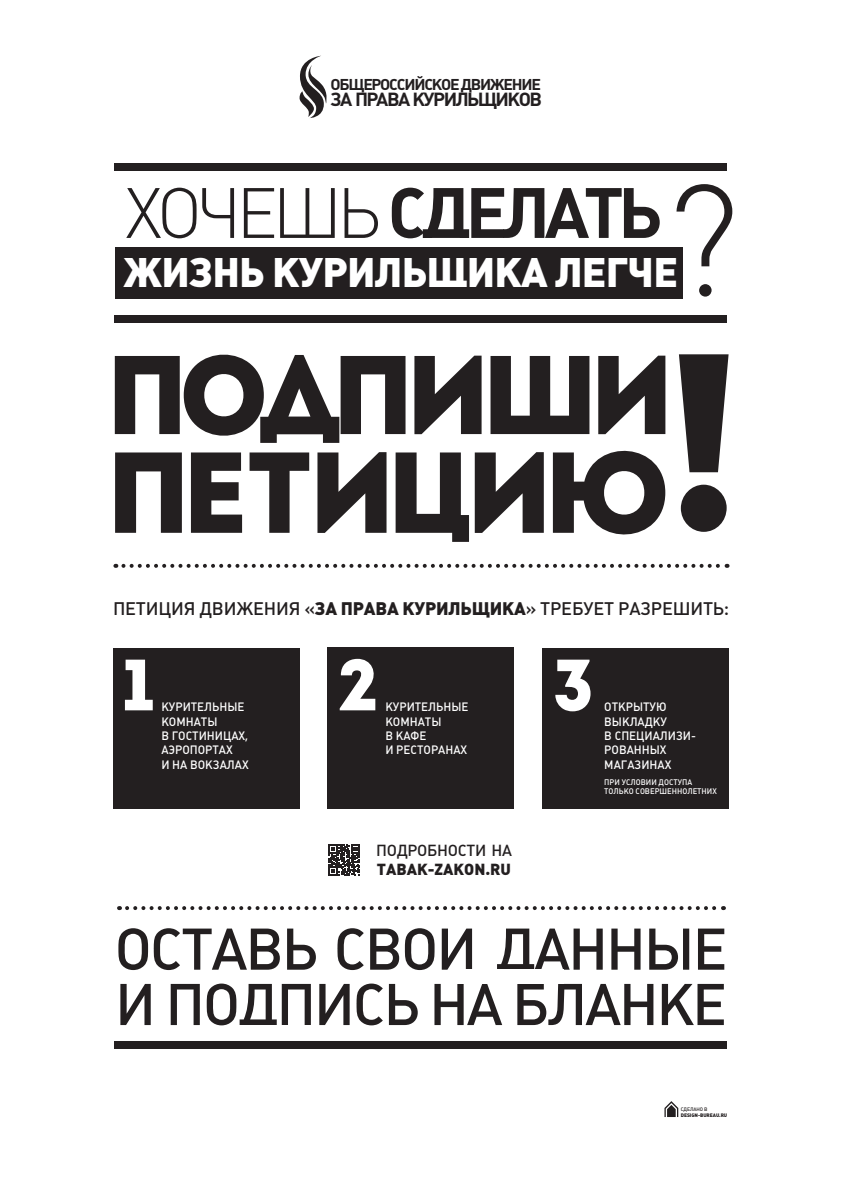
<style>
.page{position:relative;width:842px;height:1191px;background:#fff}
.page>*{position:absolute;margin:0;border:0;box-sizing:border-box;transform-origin:0 0}
.t1{font:114.7px "Intro";letter-spacing:-.08em;color:#231f20}
.t2{font:111.5px "Intro";letter-spacing:-.1em;color:#231f20}
.t3{font:72.4px "Intro";color:#fff}
.t4{font:70px "Plumb Bold C";letter-spacing:-.08em;color:#231f20}
.t5{font:57.8px/55.3px "Plumb Medium C";letter-spacing:-.035em;color:#231f20}
.t6{font:40.7px "Plumb Black C";letter-spacing:-.02em;color:#fff}
.t7{font:18.8px "Plumb Bold C";letter-spacing:-.08em;color:#231f20}
.t8{font:18px "Plumb Medium C";letter-spacing:-.01em;color:#231f20}
.t9{font:15.8px "Plumb Black C";color:#231f20}
.t10{font:15.8px "Plumb Medium C";letter-spacing:-.02em;color:#231f20}
.t11{font:15.5px "Plumb Bold C";letter-spacing:-.08em;color:#231f20}
.t12{font:12px/14.4px "Plumb Medium C";color:#fff;scale:.96 1}
.t13{font:8px/9.6px "Plumb Medium C";color:#fff;scale:.96 1}
.t14{font:5px "Plumb Black C";letter-spacing:-.01em;color:#231f20}
.t15{font:5px "Plumb Medium C";letter-spacing:-.01em;color:#231f20}
.s1{font-family:"Plumb Light C"}
.s2{font-family:"Plumb Black C"}
</style>
<div class="page">
<div style="left:115px;top:247px;width:568px;height:52px;background:#231f20"></div>
<svg style="left:676px;top:184px;width:56px;height:113px"></svg>
<svg style="left:679px;top:354px;width:50px;height:178px"></svg>
<div style="left:115px;top:163px;width:612px;height:7px;background:#231f20"></div>
<div style="left:115px;top:315px;width:612px;height:7px;background:#231f20"></div>
<svg style="left:123px;top:564px;width:605px;height:4px"></svg>
<svg style="left:127px;top:906px;width:597px;height:4px"></svg>
<div style="left:115px;top:1042px;width:612px;height:7px;background:#231f20"></div>
<svg style="left:329px;top:844px;width:31px;height:31px"></svg>
<div style="left:113px;top:648px;width:187px;height:161px;background:#231f20"></div>
<div style="left:542px;top:648px;width:187px;height:161px;background:#231f20"></div>
<div style="left:328px;top:647px;width:186px;height:162px;background:#231f20"></div>
<svg style="left:300px;top:56px;width:27px;height:62px"></svg>
<svg style="left:664px;top:1101px;width:14px;height:16px"></svg>
<p class="t11" style="left:330px;top:75px;width:212px">ОБЩЕРОССИЙСКОЕ ДВИЖЕНИЕ</p>
<h3 class="t7" style="left:330px;top:89px;width:213px">ЗА ПРАВА КУРИЛЬЩИКОВ</h3>
<h3 class="t4" style="left:125px;top:173px;width:539px"><span class="s1">ХОЧЕШЬ</span> СДЕЛАТЬ</h3>
<h3 class="t6" style="left:124px;top:249px;width:556px">ЖИЗНЬ КУРИЛЬЩИКА ЛЕГЧЕ</h3>
<h2 class="t2" style="left:105px;top:328px;width:572px">ПОДПИШИ</h2>
<h1 class="t1" style="left:105px;top:424px;width:567px">ПЕТИЦИЮ</h1>
<h3 class="t8" style="left:113px;top:598px;width:617px">ПЕТИЦИЯ ДВИЖЕНИЯ «<span class="s2">ЗА ПРАВА КУРИЛЬЩИКА</span>» ТРЕБУЕТ РАЗРЕШИТЬ:</h3>
<h3 class="t3" style="left:123px;top:641px;width:32px">1</h3>
<p class="t12" style="left:161px;top:699px;width:92px">КУРИТЕЛЬНЫЕ<br>КОМНАТЫ<br>В ГОСТИНИЦАХ,<br>АЭРОПОРТАХ<br>И НА ВОКЗАЛАХ</p>
<h3 class="t3" style="left:338px;top:641px;width:41px">2</h3>
<p class="t12" style="left:385px;top:699px;width:88px">КУРИТЕЛЬНЫЕ<br>КОМНАТЫ<br>В КАФЕ<br>И РЕСТОРАНАХ</p>
<h3 class="t10" style="left:376px;top:841px;width:137px">ПОДРОБНОСТИ НА</h3>
<h3 class="t9" style="left:377px;top:860px;width:136px">TABAK-ZAKON.RU</h3>
<h3 class="t3" style="left:552px;top:641px;width:43px">3</h3>
<p class="t12" style="left:604px;top:699px;width:97px">ОТКРЫТУЮ<br>ВЫКЛАДКУ<br>В СПЕЦИАЛИЗИ-<br>РОВАННЫХ<br>МАГАЗИНАХ</p>
<p class="t13" style="left:604px;top:777px;width:119px">ПРИ УСЛОВИИ ДОСТУПА<br>ТОЛЬКО СОВЕРШЕННОЛЕТНИХ</p>
<h3 class="t5" style="left:115px;top:921px;width:614px">ОСТАВЬ СВОИ ДАННЫЕ<br>И ПОДПИСЬ НА БЛАНКЕ</h3>
<p class="t15" style="left:681px;top:1106px;width:28px">СДЕЛАНО В</p>
<p class="t14" style="left:681px;top:1112px;width:48px">DESIGN-BUREAU.RU</p>
</div>
